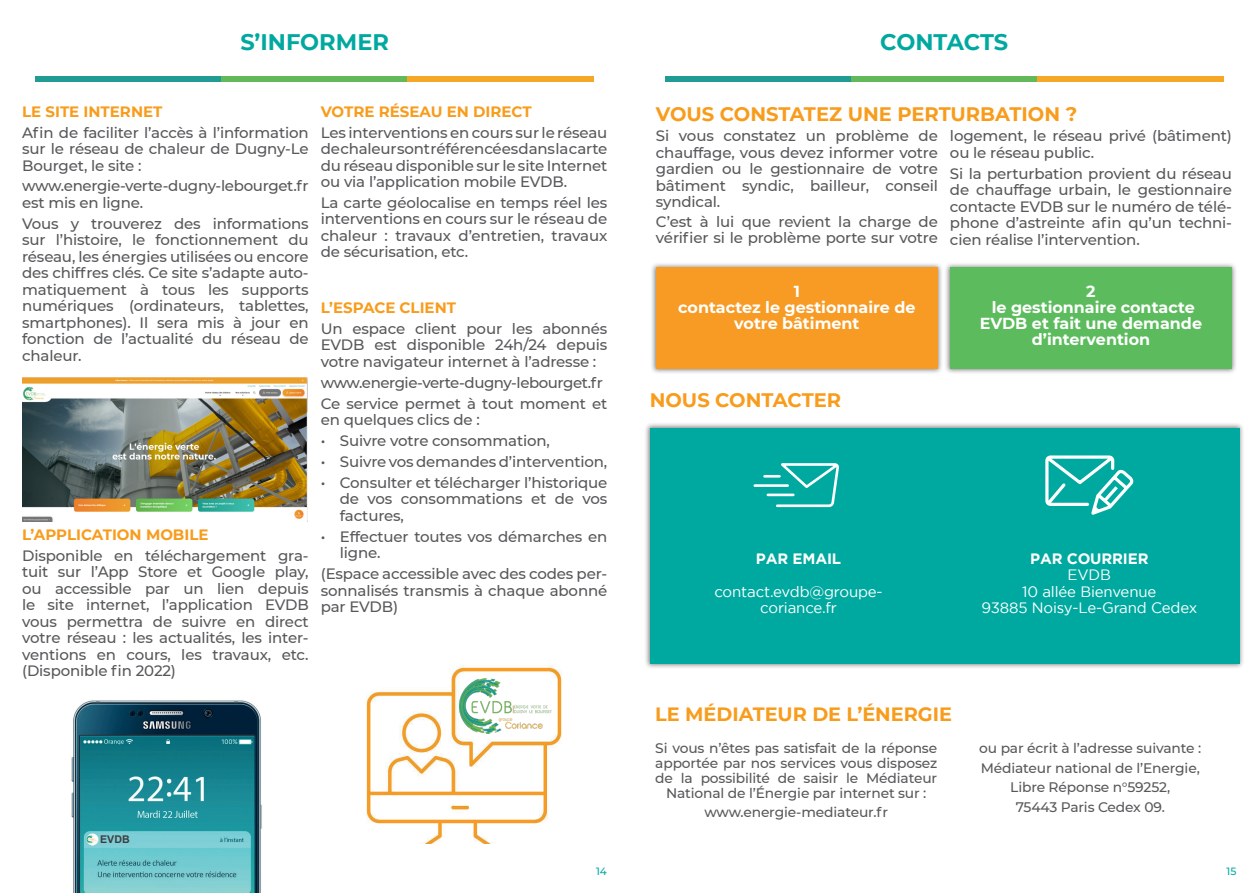
<style>
.page{position:relative;width:1259px;height:893px;background:#fff}
.page>*{position:absolute;margin:0;border:0;box-sizing:border-box;transform-origin:0 0}
.t1{font:700 22.5px "Montserrat";color:#00a9a0}
.Inter{font:700 19.5px "Montserrat";color:#f89c1c}
.Inter-2{font:700 19.2px "Montserrat";color:#f89c1c}
.texte_courant_gris{font:700 15.9px/15.9px "Montserrat";color:#fff;text-align:center}
.texte_courant_gris-2{font:500 15px/16.5px "Montserrat";letter-spacing:-.01em;color:#57585a;text-align:justify}
.texte_courant_gris-3{font:15px "Gotham";letter-spacing:-.01em;color:#fff}
.Inter-3{font:700 15px "Montserrat";color:#f89c1c}
.texte_courant_gris-4{font:500 15px "Montserrat";letter-spacing:-.03em;color:#57585a}
.texte_courant_gris-5{font:700 15px "Gotham";letter-spacing:-.01em;color:#fff}
.texte_courant_gris-6{font:500 13.8px/14.9px "Montserrat";letter-spacing:-.01em;color:#57585a;text-align:center}
.t2{font:700 10.65px "Arial";color:#3e3e3f}
.t3{font:500 10.5px "Montserrat";color:#00a9a0}
</style>
<div class="page">
<div style="left:36px;top:77px;width:186px;height:5px;background:#219c95"></div>
<div style="left:222px;top:77px;width:186px;height:5px;background:#63b85a"></div>
<div style="left:408px;top:77px;width:186px;height:5px;background:#f7a726"></div>
<div style="left:665px;top:77px;width:186px;height:5px;background:#219c95"></div>
<div style="left:851px;top:77px;width:186px;height:5px;background:#63b85a"></div>
<div style="left:1037px;top:77px;width:186px;height:5px;background:#f7a726"></div>
<div style="left:644px;top:422px;width:600px;height:247px;background:#57585a;opacity:.75"></div>
<div style="left:650px;top:428px;width:589px;height:235px;background:#00a9a0"></div>
<svg style="left:753px;top:463px;width:86px;height:45px"></svg>
<svg style="left:1045px;top:455px;width:89px;height:60px"></svg>
<div style="left:650px;top:262px;width:293px;height:113px;background:#57585a;opacity:.75"></div>
<div style="left:656px;top:268px;width:282px;height:101px;background:#f89b24"></div>
<div style="left:944px;top:262px;width:293px;height:113px;background:#57585a;opacity:.75"></div>
<div style="left:950px;top:268px;width:282px;height:101px;background:#5cbc5d"></div>
<img style="left:22px;top:377px;width:285px;height:145px">
<img style="left:71px;top:700px;width:191px;height:193px">
<div style="left:100px;top:834px;width:36px;height:11px;background:#7dced6"></div>
<img style="left:366px;top:665px;width:196px;height:178px">
<img style="left:459px;top:678px;width:92px;height:55px">
<p class="t1" style="left:240px;top:26px;width:150px">S’INFORMER</p>
<p class="t1" style="left:880px;top:26px;width:129px">CONTACTS</p>
<p class="Inter-3" style="left:22px;top:100px;width:142px">LE SITE INTERNET</p>
<p class="texte_courant_gris-2" style="left:22px;top:123px;width:288px">Afin de faciliter l’accès à l’information sur le réseau de chaleur de Dugny-Le Bourget, le site :</p>
<p class="texte_courant_gris-2" style="left:22px;top:177px;width:288px">www.energie-verte-dugny-lebourget.fr est mis en ligne.</p>
<p class="texte_courant_gris-2" style="left:22px;top:215px;width:288px">Vous y trouverez des informations sur l’histoire, le fonctionnement du réseau, les énergies utilisées ou encore des chiffres clés. Ce site s’adapte auto&shy;matiquement à tous les supports numériques (ordinateurs, tablettes, smartphones). Il sera mis à jour en fonction de l’actualité du réseau de chaleur.</p>
<p class="Inter-3" style="left:22px;top:524px;width:188px">L’APPLICATION MOBILE</p>
<p class="texte_courant_gris-2" style="left:22px;top:547px;width:288px">Disponible en téléchargement gra&shy;tuit sur l’App Store et Google play, ou accessible par un lien depuis le site internet, l’application EVDB vous permettra de suivre en direct votre réseau : les actualités, les inter&shy;ventions en cours, les travaux, etc. (Disponible fin 2022)</p>
<p class="t2" style="left:100px;top:832px;width:31px">EVDB</p>
<p class="Inter-3" style="left:321px;top:100px;width:212px">VOTRE RÉSEAU EN DIRECT</p>
<p class="texte_courant_gris-2" style="left:321px;top:123px;width:288px">Les interventions en cours sur le réseau de chaleur sont référencées dans la carte du réseau disponible sur le site Internet ou via l’application mobile EVDB.</p>
<p class="texte_courant_gris-2" style="left:321px;top:194px;width:288px">La carte géolocalise en temps réel les interventions en cours sur le réseau de chaleur : travaux d’entretien, travaux de sécurisation, etc.</p>
<p class="Inter-3" style="left:321px;top:297px;width:137px">L’ESPACE CLIENT</p>
<p class="texte_courant_gris-2" style="left:321px;top:319px;width:288px">Un espace client pour les abonnés EVDB est disponible 24h/24 depuis votre navigateur internet à l’adresse :</p>
<p class="texte_courant_gris-4" style="left:321px;top:372px;width:283px">www.energie-verte-dugny-lebourget.fr</p>
<p class="texte_courant_gris-2" style="left:321px;top:394px;width:288px">Ce service permet à tout moment et en quelques clics de :</p>
<p class="texte_courant_gris-2" style="left:321px;top:432px;width:231px">• Suivre votre consommation,</p>
<p class="texte_courant_gris-2" style="left:321px;top:453px;width:288px">• Suivre vos demandes d’intervention,</p>
<p class="texte_courant_gris-2" style="left:340px;top:474px;width:269px;text-indent:-19px">• Consulter et télécharger l’historique de vos consommations et de vos factures,</p>
<p class="texte_courant_gris-2" style="left:340px;top:528px;width:269px;text-indent:-19px">• Effectuer toutes vos démarches en ligne.</p>
<p class="texte_courant_gris-2" style="left:321px;top:565px;width:288px">(Espace accessible avec des codes per&shy;sonnalisés transmis à chaque abonné par EVDB)</p>
<p class="Inter" style="left:656px;top:100px;width:423px">VOUS CONSTATEZ UNE PERTURBATION ?</p>
<p class="texte_courant_gris-2" style="left:656px;top:127px;width:283px">Si vous constatez un problème de chauffage, vous devez informer votre gardien ou le gestionnaire de votre bâtiment syndic, bailleur, conseil syndical.</p>
<p class="texte_courant_gris-2" style="left:656px;top:213px;width:283px">C’est à lui que revient la charge de vérifier si le problème porte sur votre</p>
<p class="texte_courant_gris-2" style="left:950px;top:127px;width:283px">logement, le réseau privé (bâtiment) ou le réseau public.</p>
<p class="texte_courant_gris-2" style="left:950px;top:165px;width:283px">Si la perturbation provient du réseau de chauffage urbain, le gestionnaire contacte EVDB sur le numéro de télé&shy;phone d’astreinte afin qu’un techni&shy;cien réalise l’intervention.</p>
<p class="texte_courant_gris" style="left:678px;top:283px;width:239px">1<br>contactez le gestionnaire de votre bâtiment</p>
<p class="texte_courant_gris" style="left:1086px;top:283px;width:11px">2</p>
<p class="texte_courant_gris" style="left:980px;top:298px;width:224px">le gestionnaire contacte<br>EVDB et fait une demande d’intervention</p>
<p class="Inter" style="left:650px;top:386px;width:193px">NOUS CONTACTER</p>
<p class="texte_courant_gris-5" style="left:756px;top:550px;width:87px">PAR EMAIL</p>
<p class="texte_courant_gris-3" style="left:714px;top:583px;width:170px">contact.evdb@groupe-</p>
<p class="texte_courant_gris-3" style="left:760px;top:600px;width:78px">coriance.fr</p>
<p class="texte_courant_gris-5" style="left:1030px;top:550px;width:120px">PAR COURRIER</p>
<p class="texte_courant_gris-3" style="left:1067px;top:567px;width:45px">EVDB</p>
<p class="texte_courant_gris-3" style="left:1022px;top:583px;width:136px">10 allée Bienvenue</p>
<p class="texte_courant_gris-3" style="left:981px;top:600px;width:217px">93885 Noisy-Le-Grand Cedex</p>
<p class="Inter-2" style="left:655px;top:700px;width:298px">LE MÉDIATEUR DE L’ÉNERGIE</p>
<p class="texte_courant_gris-6" style="left:655px;top:740px;width:283px">Si vous n’êtes pas satisfait de la réponse apportée par nos services vous disposez de la possibilité de saisir le Médiateur National de l’Énergie par internet sur :</p>
<p class="texte_courant_gris-6" style="left:704px;top:804px;width:185px">www.energie-mediateur.fr</p>
<p class="texte_courant_gris-6" style="left:979px;top:740px;width:223px">ou par écrit à l’adresse suivante :</p>
<p class="texte_courant_gris-6" style="left:980px;top:760px;width:221px">Médiateur national de l’Energie,</p>
<p class="texte_courant_gris-6" style="left:1010px;top:779px;width:161px">Libre Réponse n°59252,</p>
<p class="texte_courant_gris-6" style="left:1015px;top:799px;width:151px">75443 Paris Cedex 09.</p>
<p class="t3" style="left:596px;top:864px;width:12px">14</p>
<p class="t3" style="left:1226px;top:864px;width:11px">15</p>
</div>
